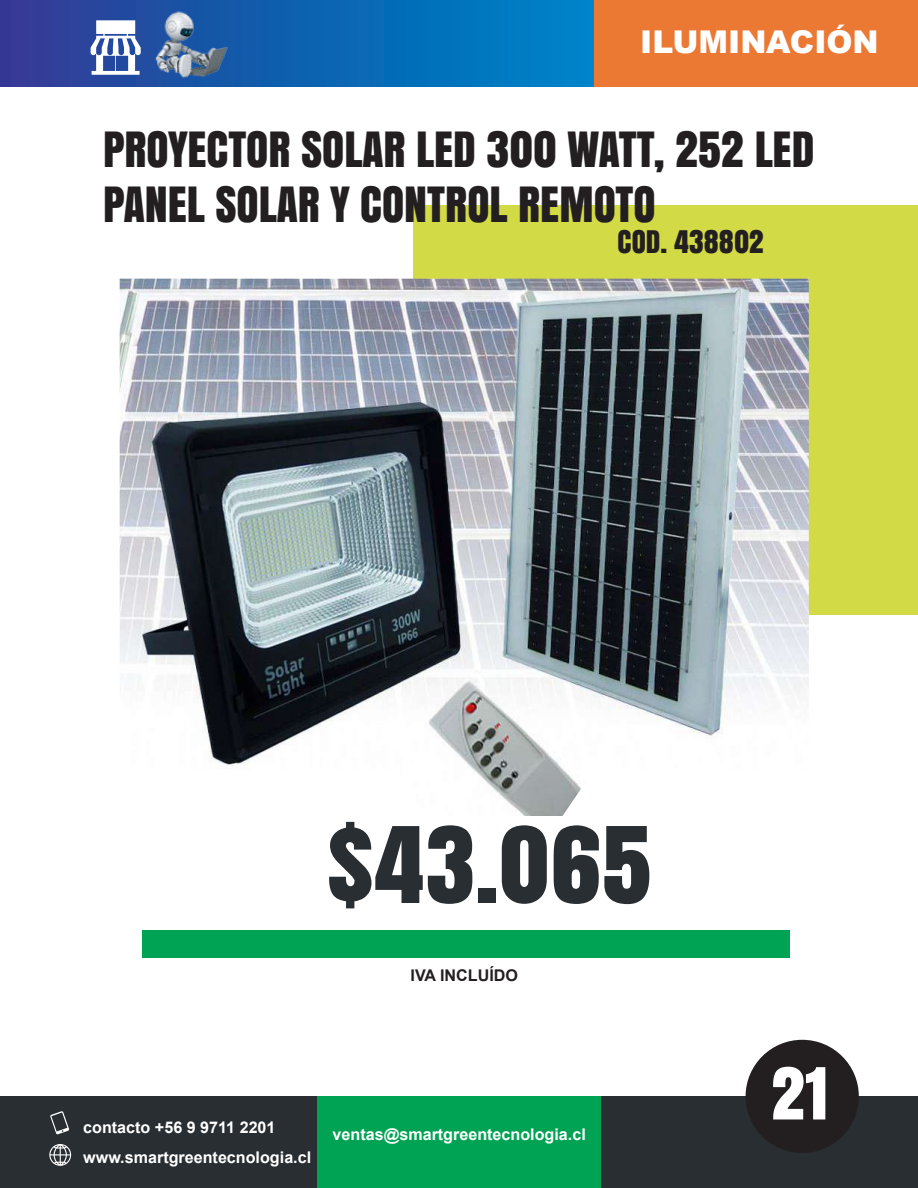
<style>
.page{position:relative;width:918px;height:1188px;background:#fff}
.page>*{position:absolute;margin:0;border:0;box-sizing:border-box;transform-origin:0 0}
.t1{font:98.85px "Anton";color:#292e32}
.t2{font:67.35px "Anton";color:#fff}
.t3{font:45.45px/54.4px "Anton";color:#231f20}
.t4{font:900 31.35px "Arial";color:#fff}
.t5{font:29.1px "Anton";color:#231f20}
.t6{font:700 16.2px/30.3px "Arial";color:#fff}
.t7{font:700 16.2px "Arial";color:#231f20}
</style>
<div class="page">
<div style="left:0;top:1096px;width:918px;height:92px;background:#292e32"></div>
<div style="left:317px;top:1096px;width:284px;height:92px;background:#00a253"></div>
<div style="left:142px;top:930px;width:647px;height:28px;background:#00a253"></div>
<svg style="left:0;top:0;width:594px;height:87px;background:#0f63b1"></svg>
<div style="left:414px;top:205px;width:504px;height:410px;background:#d2da45"></div>
<svg style="left:91px;top:20px;width:50px;height:55px"></svg>
<svg style="left:50px;top:1111px;width:19px;height:24px"></svg>
<svg style="left:49px;top:1144px;width:22px;height:22px"></svg>
<img style="left:145px;top:0;width:98px;height:87px">
<div style="left:594px;top:0;width:324px;height:87px;background:#eb7934"></div>
<img style="left:120px;top:279px;width:689px;height:537px">
<div style="left:746px;top:1040px;width:113px;height:113px;background:#231f20;border-radius:50%"></div>
<h3 class="t4" style="left:640px;top:19px;width:240px">ILUMINACIÓN</h3>
<h3 class="t3" style="left:103px;top:121px;width:713px">PROYECTOR SOLAR LED 300 WATT, 252 LED<br>PANEL SOLAR Y CONTROL REMOTO</h3>
<h3 class="t5" style="left:618px;top:219px;width:148px">COD. 438802</h3>
<h1 class="t1" style="left:327px;top:787px;width:327px">$43.065</h1>
<p class="t7" style="left:411px;top:964px;width:109px">IVA INCLUÍDO</p>
<p class="t6" style="left:83px;top:1112px;width:229px">contacto +56 9 9711 2201 www.smartgreentecnologia.cl</p>
<p class="t6" style="left:333px;top:1120px;width:255px">ventas@smartgreentecnologia.cl</p>
<h2 class="t2" style="left:771px;top:1040px;width:59px">21</h2>
</div>
